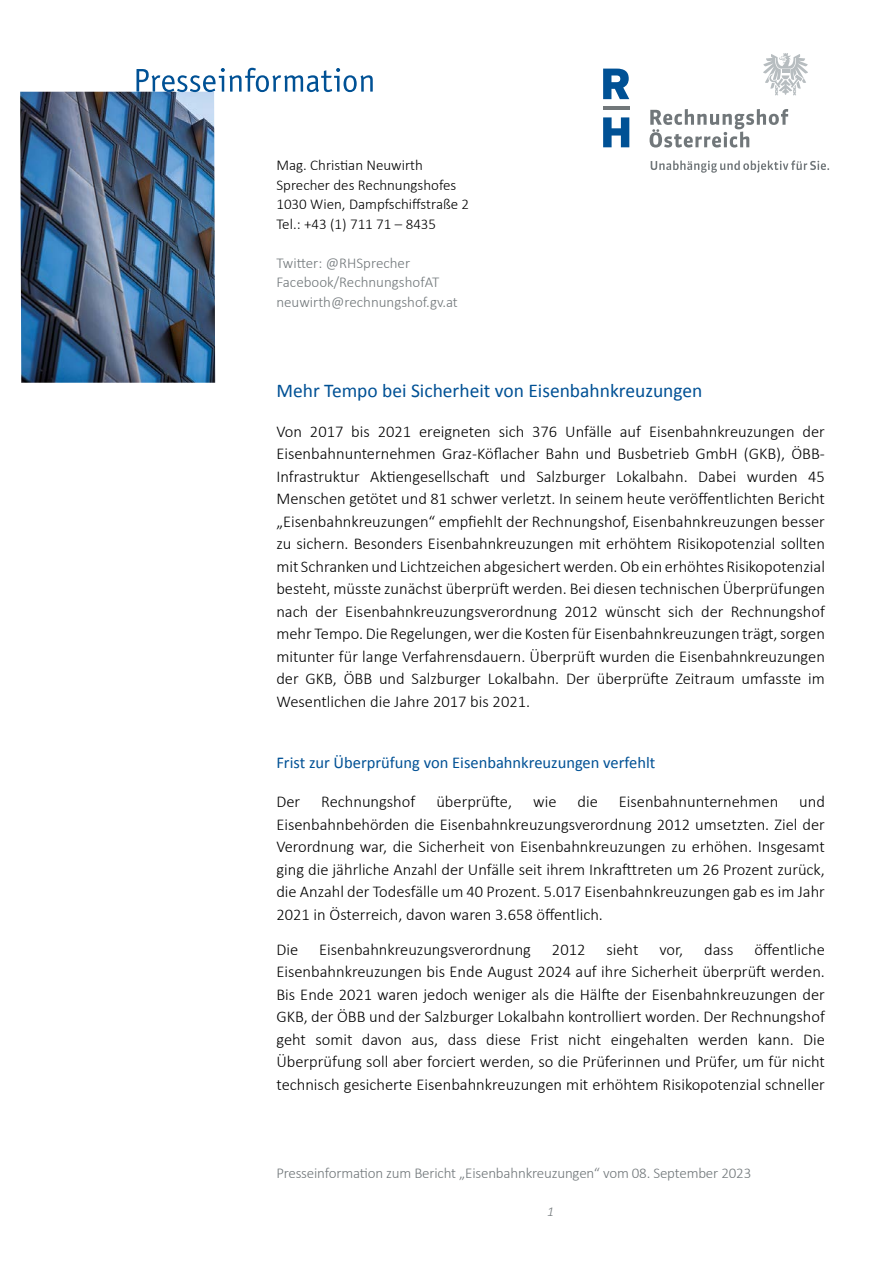
<style>
.page{position:relative;width:893px;height:1263px;background:#fff}
.page>*{position:absolute;margin:0;border:0;box-sizing:border-box;transform-origin:0 0}
.Überschrift_1{font:19.5px "Calibri";color:#005195}
.Fließtext{font:300 16.5px/22.5px "Calibri";color:#000;text-align:justify}
.Überschrift_2{font:16.5px "Calibri";color:#005195}
.Kontaktadresse_block_2_grau{font:300 15px "Calibri";letter-spacing:-.01em;color:#71777a}
.Kontaktadresse{font:300 15px "Calibri";color:#000}
.t1{font:italic 300 13.5px "Calibri";color:#71777a}
</style>
<div class="page">
<svg style="left:603px;top:117px;width:26px;height:30px"></svg>
<svg style="left:603px;top:69px;width:26px;height:30px"></svg>
<hr style="left:603px;top:107px;width:26px;height:3px;background:#71777a">
<svg style="left:650px;top:109px;width:138px;height:39px"></svg>
<svg style="left:763px;top:53px;width:45px;height:42px"></svg>
<svg style="left:651px;top:160px;width:178px;height:13px"></svg>
<img style="left:20px;top:92px;width:195px;height:291px">
<svg style="left:136px;top:68px;width:237px;height:24px"></svg>
<p class="Kontaktadresse" style="left:276px;top:156px;width:148px">Mag. Christian Neuwirth</p>
<p class="Kontaktadresse" style="left:276px;top:175px;width:181px">Sprecher des Rechnungshofes</p>
<p class="Kontaktadresse" style="left:276px;top:195px;width:194px">1030 Wien, Dampfschiffstraße 2</p>
<p class="Kontaktadresse" style="left:276px;top:214px;width:161px">Tel.: +43 (1) 711 71 – 8435</p>
<p class="Kontaktadresse_block_2_grau" style="left:276px;top:253px;width:135px">Twitter: @RHSprecher</p>
<p class="Kontaktadresse_block_2_grau" style="left:276px;top:273px;width:164px">Facebook/RechnungshofAT</p>
<p class="Kontaktadresse_block_2_grau" style="left:276px;top:292px;width:183px">neuwirth@rechnungshof.gv.at</p>
<h1 class="Überschrift_1" style="left:276px;top:379px;width:428px">Mehr Tempo bei Sicherheit von Eisenbahnkreuzungen</h1>
<p class="Fließtext" style="left:276px;top:420px;width:550px">Von 2017 bis 2021 ereigneten sich 376 Unfälle auf Eisenbahnkreuzungen der Eisenbahnunternehmen Graz-Köflacher Bahn und Busbetrieb GmbH (GKB), ÖBB-Infrastruktur Aktiengesellschaft und Salzburger Lokalbahn. Dabei wurden 45<br>Menschen getötet und 81 schwer verletzt. In seinem heute veröffentlichten Bericht „Eisenbahnkreuzungen“ empfiehlt der Rechnungshof, Eisenbahnkreuzungen besser zu sichern. Besonders Eisenbahnkreuzungen mit erhöhtem Risikopotenzial sollten mit Schranken und Lichtzeichen abgesichert werden. Ob ein erhöhtes Risikopotenzial besteht, müsste zunächst überprüft werden. Bei diesen technischen Überprüfungen nach der Eisenbahnkreuzungsverordnung 2012 wünscht sich der Rechnungshof mehr Tempo. Die Regelungen, wer die Kosten für Eisenbahnkreuzungen trägt, sorgen mitunter für lange Verfahrensdauern. Überprüft wurden die Eisenbahnkreuzungen der GKB, ÖBB und Salzburger Lokalbahn. Der überprüfte Zeitraum umfasste im Wesentlichen die Jahre 2017 bis 2021.</p>
<h2 class="Überschrift_2" style="left:276px;top:752px;width:380px">Frist zur Überprüfung von Eisenbahnkreuzungen verfehlt</h2>
<p class="Fließtext" style="left:276px;top:790px;width:25px">Der</p>
<p class="Fließtext" style="left:321px;top:790px;width:96px">Rechnungshof</p>
<p class="Fließtext" style="left:436px;top:790px;width:77px">überprüfte,</p>
<p class="Fließtext" style="left:533px;top:790px;width:25px">wie</p>
<p class="Fließtext" style="left:577px;top:790px;width:22px">die</p>
<p class="Fließtext" style="left:619px;top:790px;width:161px">Eisenbahnunternehmen</p>
<p class="Fließtext" style="left:276px;top:790px;width:550px;text-indent:523px">und Eisenbahnbehörden die Eisenbahnkreuzungsverordnung 2012 umsetzten. Ziel der Verordnung war, die Sicherheit von Eisenbahnkreuzungen zu erhöhen. Insgesamt ging die jährliche Anzahl der Unfälle seit ihrem Inkrafttreten um 26 Prozent zurück, die Anzahl der Todesfälle um 40 Prozent. 5.017 Eisenbahnkreuzungen gab es im Jahr 2021 in Österreich, davon waren 3.658 öffentlich.</p>
<p class="Fließtext" style="left:276px;top:938px;width:23px">Die</p>
<p class="Fließtext" style="left:319px;top:938px;width:213px">Eisenbahnkreuzungsverordnung</p>
<p class="Fließtext" style="left:552px;top:938px;width:35px">2012</p>
<p class="Fließtext" style="left:606px;top:938px;width:34px">sieht</p>
<p class="Fließtext" style="left:659px;top:938px;width:25px">vor,</p>
<p class="Fließtext" style="left:704px;top:938px;width:31px">dass</p>
<p class="Fließtext" style="left:276px;top:938px;width:550px;text-indent:478px">öffentliche Eisenbahnkreuzungen bis Ende August 2024 auf ihre Sicherheit überprüft werden.<br>Bis Ende 2021 waren jedoch weniger als die Hälfte der Eisenbahnkreuzungen der GKB, der ÖBB und der Salzburger Lokalbahn kontrolliert worden. Der Rechnungshof geht somit davon aus, dass diese Frist nicht eingehalten werden kann. Die Überprüfung soll aber forciert werden, so die Prüferinnen und Prüfer, um für nicht technisch gesicherte Eisenbahnkreuzungen mit erhöhtem Risikopotenzial schneller</p>
<p class="Kontaktadresse_block_2_grau" style="left:276px;top:1164px;width:476px">Presseinformation zum Bericht „Eisenbahnkreuzungen“ vom 08. September 2023</p>
<p class="t1" style="left:547px;top:1203px;width:8px">1</p>
</div>
